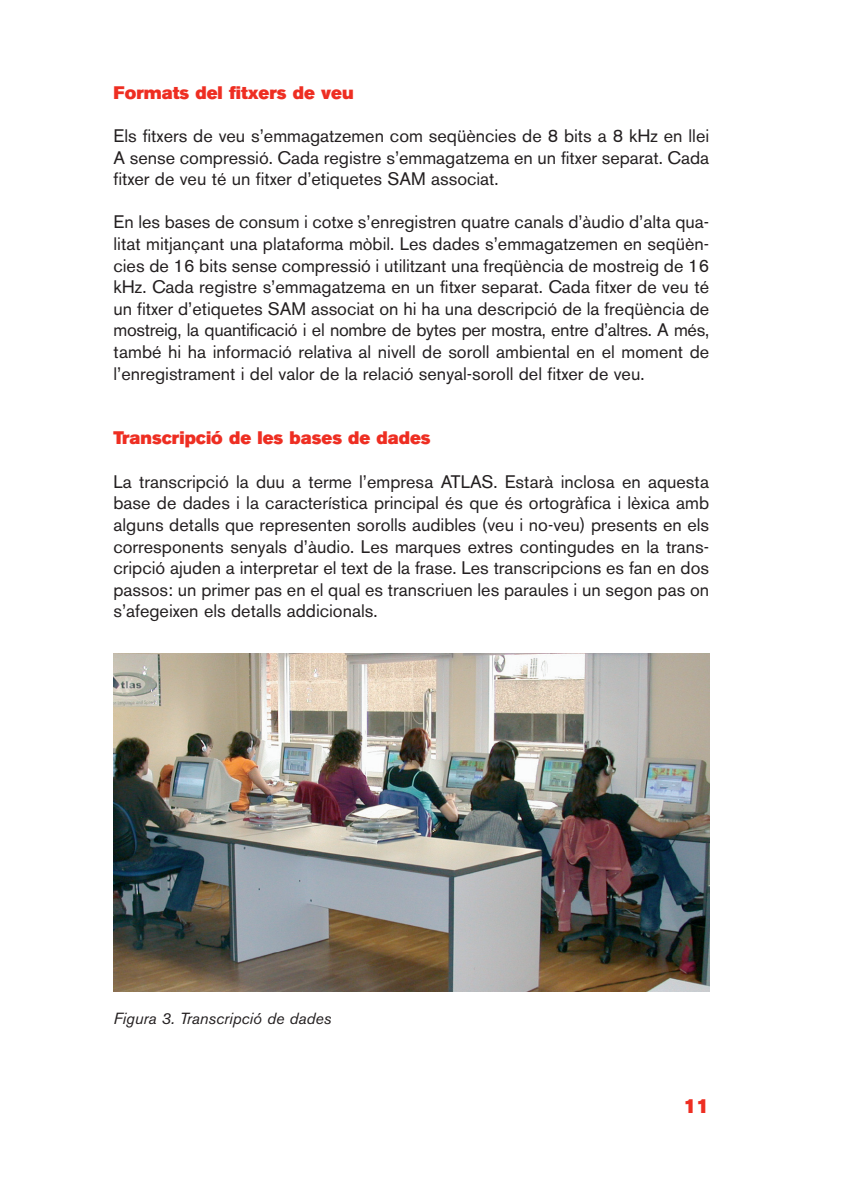
<style>
.page{position:relative;width:851px;height:1191px;background:#fff}
.page>*{position:absolute;margin:0;border:0;box-sizing:border-box;transform-origin:0 0}
.t1{font:20px "Akzidenz Grotesk BE Super";color:#ee2e22}
.t2{font:18px/21.6px "Akzidenz Grotesk BE";color:#231f20;text-align:justify}
.t3{font:18px "Akzidenz Grotesk BE Super";color:#ee2e22}
.t4{font:italic 16px "Akzidenz Grotesk BE";color:#231f20}
</style>
<div class="page">
<img style="left:113px;top:653px;width:597px;height:339px">
<p class="t3" style="left:113px;top:86px;width:242px">Formats del fitxers de veu</p>
<p class="t2" style="left:113px;top:127px;width:597px">Els fitxers de veu s’emmagatzemen com seqüències de 8 bits a 8 kHz en llei A sense compressió. Cada registre s’emmagatzema en un fitxer separat. Cada fitxer de veu té un fitxer d’etiquetes SAM associat.</p>
<p class="t2" style="left:113px;top:213px;width:597px">En les bases de consum i cotxe s’enregistren quatre canals d’àudio d’alta qua&shy;litat mitjançant una plataforma mòbil. Les dades s’emmagatzemen en seqüèn&shy;cies de 16 bits sense compressió i utilitzant una freqüència de mostreig de 16 kHz. Cada registre s’emmagatzema en un fitxer separat. Cada fitxer de veu té un fitxer d’etiquetes SAM associat on hi ha una descripció de la freqüència de mostreig, la quantificació i el nombre de bytes per mostra, entre d’altres. A més, també hi ha informació relativa al nivell de soroll ambiental en el moment de l’enregistrament i del valor de la relació senyal-soroll del fitxer de veu.</p>
<p class="t3" style="left:113px;top:432px;width:318px">Transcripció de les bases de dades</p>
<p class="t2" style="left:113px;top:472px;width:597px">La transcripció la duu a terme l’empresa ATLAS. Estarà inclosa en aquesta base de dades i la característica principal és que és ortogràfica i lèxica amb alguns detalls que representen sorolls audibles (veu i no-veu) presents en els corresponents senyals d’àudio. Les marques extres contingudes en la trans&shy;cripció ajuden a interpretar el text de la frase. Les transcripcions es fan en dos passos: un primer pas en el qual es transcriuen les paraules i un segon pas on s’afegeixen els detalls addicionals.</p>
<p class="t4" style="left:113px;top:1012px;width:219px">Figura 3. Transcripció de dades</p>
<p class="t1" style="left:683px;top:1098px;width:27px">11</p>
</div>
